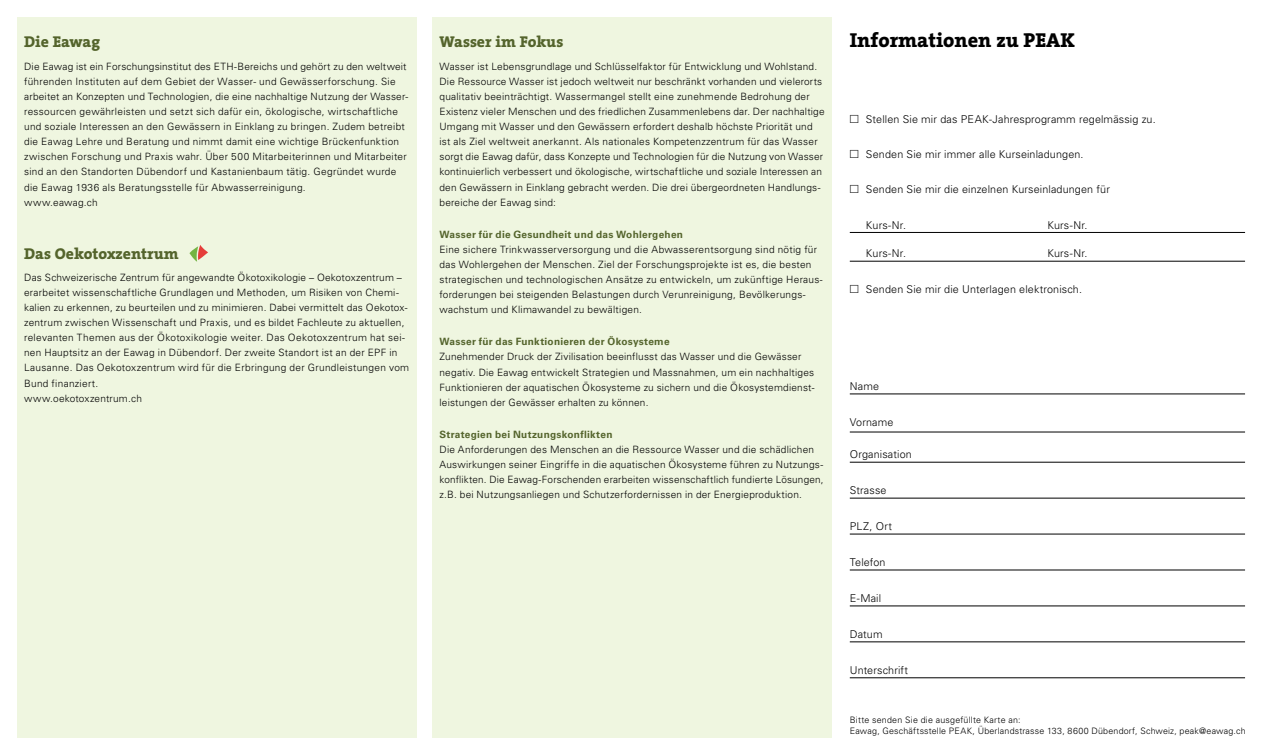
<style>
.page{position:relative;width:1263px;height:755px;background:#fff}
.page>*{position:absolute;margin:0;border:0;box-sizing:border-box;transform-origin:0 0}
.t1{font:800 20.25px "The Serif";color:#000}
.t2{font:800 15.75px "The Serif";color:#54642c}
.t3{font:300 10.8px "Univers LT Std";letter-spacing:.01em;color:#000}
.t4{font:300 10.05px/15.1px "Univers LT Std";letter-spacing:.025em;color:#000}
.t5{font:700 10.05px "Univers LT Std";letter-spacing:.03em;color:#54642c}
.t6{font:300 8.85px/11.4px "Univers LT Std";letter-spacing:.02em;color:#000}
.s1{font-family:"European Pi Three";font-weight:400}
</style>
<div class="page">
<div style="left:432px;top:17px;width:400px;height:721px;background:#eff6e0"></div>
<hr style="left:850px;top:232px;width:395px;height:1px;background:#000">
<hr style="left:850px;top:261px;width:395px;height:1px;background:#000">
<hr style="left:850px;top:394px;width:395px;height:1px;background:#000">
<hr style="left:850px;top:432px;width:395px;height:1px;background:#000">
<hr style="left:850px;top:462px;width:395px;height:1px;background:#000">
<hr style="left:850px;top:498px;width:395px;height:1px;background:#000">
<hr style="left:850px;top:534px;width:395px;height:1px;background:#000">
<hr style="left:850px;top:570px;width:395px;height:1px;background:#000">
<hr style="left:850px;top:605px;width:395px;height:1px;background:#000">
<hr style="left:850px;top:641px;width:395px;height:1px;background:#000">
<hr style="left:850px;top:677px;width:395px;height:1px;background:#000">
<div style="left:17px;top:17px;width:400px;height:721px;background:#eff6e0"></div>
<svg style="left:189px;top:245px;width:19px;height:17px"></svg>
<h2 class="t2" style="left:24px;top:29px;width:77px">Die Eawag</h2>
<p class="t4" style="left:24px;top:59px;width:386px">Die Eawag ist ein Forschungsinstitut des ETH-Bereichs und gehört zu den weltweit führenden Instituten auf dem Gebiet der Wasser- und Gewässerforschung. Sie arbeitet an Konzepten und Technologien, die eine nachhaltige Nutzung der Wasser&shy;ressourcen gewährleisten und setzt sich dafür ein, ökologische, wirtschaftliche und soziale Interessen an den Gewässern in Einklang zu bringen. Zudem betreibt die Eawag Lehre und Beratung und nimmt damit eine wichtige Brückenfunktion zwischen Forschung und Praxis wahr. Über 500 Mitarbeiterinnen und Mitarbeiter sind an den Standorten Dübendorf und Kastanienbaum tätig. Gegründet wurde die Eawag 1936 als Beratungsstelle für Abwasserreinigung.<br>www.eawag.ch</p>
<h2 class="t2" style="left:24px;top:240px;width:156px">Das Oekotoxzentrum</h2>
<p class="t4" style="left:24px;top:270px;width:387px">Das Schweizerische Zentrum für angewandte Ökotoxikologie – Oekotoxzentrum – erarbeitet wissenschaftliche Grundlagen und Methoden, um Risiken von Chemi&shy;kalien zu erkennen, zu beurteilen und zu minimieren. Dabei vermittelt das Oekotox&shy;zentrum zwischen Wissenschaft und Praxis, und es bildet Fachleute zu aktuellen, relevanten Themen aus der Ökotoxikologie weiter. Das Oekotoxzentrum hat sei&shy;nen Hauptsitz an der Eawag in Dübendorf. Der zweite Standort ist an der EPF in Lausanne. Das Oekotoxzentrum wird für die Erbringung der Grundleistungen vom Bund finanziert.<br>www.oekotoxzentrum.ch</p>
<h2 class="t2" style="left:439px;top:29px;width:125px">Wasser im Fokus</h2>
<p class="t4" style="left:439px;top:59px;width:387px">Wasser ist Lebensgrundlage und Schlüsselfaktor für Entwicklung und Wohlstand.<br>Die Ressource Wasser ist jedoch weltweit nur beschränkt vorhanden und vielerorts qualitativ beeinträchtigt. Wassermangel stellt eine zunehmende Bedrohung der Existenz vieler Menschen und des friedlichen Zusammenlebens dar. Der nachhaltige Umgang mit Wasser und den Gewässern erfordert deshalb höchste Priorität und ist als Ziel weltweit anerkannt. Als nationales Kompetenzzentrum für das Wasser sorgt die Eawag dafür, dass Konzepte und Technologien für die Nutzung von Wasser kontinuierlich verbessert und ökologische, wirtschaftliche und soziale Interessen an den Gewässern in Einklang gebracht werden. Die drei übergeordneten Handlungs&shy;bereiche der Eawag sind:</p>
<p class="t5" style="left:439px;top:228px;width:245px">Wasser für die Gesundheit und das Wohlergehen</p>
<p class="t4" style="left:439px;top:242px;width:385px">Eine sichere Trinkwasserversorgung und die Abwasserentsorgung sind nötig für das Wohlergehen der Menschen. Ziel der Forschungsprojekte ist es, die besten strategischen und technologischen Ansätze zu entwickeln, um zukünftige Heraus&shy;forderungen bei steigenden Belastungen durch Verunreinigung, Bevölkerungs&shy;wachstum und Klimawandel zu bewältigen.</p>
<p class="t5" style="left:439px;top:336px;width:232px">Wasser für das Funktionieren der Ökosysteme</p>
<p class="t4" style="left:439px;top:349px;width:377px">Zunehmender Druck der Zivilisation beeinflusst das Wasser und die Gewässer negativ. Die Eawag entwickelt Strategien und Massnahmen, um ein nachhaltiges Funktionieren der aquatischen Ökosysteme zu sichern und die Ökosystemdienst&shy;leistungen der Gewässer erhalten zu können.</p>
<p class="t5" style="left:439px;top:428px;width:175px">Strategien bei Nutzungskonflikten</p>
<p class="t4" style="left:439px;top:442px;width:386px">Die Anforderungen des Menschen an die Ressource Wasser und die schädlichen Auswirkungen seiner Eingriffe in die aquatischen Ökosysteme führen zu Nutzungs&shy;konflikten. Die Eawag-Forschenden erarbeiten wissenschaftlich fundierte Lösungen, z.B. bei Nutzungsanliegen und Schutzerfordernissen in der Energieproduktion.</p>
<h1 class="t1" style="left:850px;top:23px;width:227px">Informationen zu PEAK</h1>
<p class="t3" style="left:850px;top:113px;width:307px"><span class="s1">M</span> Stellen Sie mir das PEAK-Jahresprogramm regelmässig zu.</p>
<p class="t3" style="left:850px;top:148px;width:235px"><span class="s1">M</span> Senden Sie mir immer alle Kurseinladungen.</p>
<p class="t3" style="left:850px;top:182px;width:262px"><span class="s1">M</span> Senden Sie mir die einzelnen Kurseinladungen für</p>
<p class="t3" style="left:866px;top:218px;width:42px">Kurs-Nr.</p>
<p class="t3" style="left:1047px;top:218px;width:42px">Kurs-Nr.</p>
<p class="t3" style="left:866px;top:247px;width:42px">Kurs-Nr.</p>
<p class="t3" style="left:1047px;top:247px;width:42px">Kurs-Nr.</p>
<p class="t3" style="left:850px;top:283px;width:234px"><span class="s1">M</span> Senden Sie mir die Unterlagen elektronisch.</p>
<p class="t3" style="left:850px;top:380px;width:31px">Name</p>
<p class="t3" style="left:850px;top:416px;width:45px">Vorname</p>
<p class="t3" style="left:850px;top:448px;width:64px">Organisation</p>
<p class="t3" style="left:850px;top:484px;width:38px">Strasse</p>
<p class="t3" style="left:850px;top:520px;width:44px">PLZ, Ort</p>
<p class="t3" style="left:850px;top:556px;width:37px">Telefon</p>
<p class="t3" style="left:850px;top:592px;width:33px">E-Mail</p>
<p class="t3" style="left:850px;top:628px;width:34px">Datum</p>
<p class="t3" style="left:850px;top:663px;width:60px">Unterschrift</p>
<p class="t6" style="left:850px;top:714px;width:397px">Bitte senden Sie die ausgefüllte Karte an:<br>Eawag, Geschäftsstelle PEAK, Überlandstrasse 133, 8600 Dübendorf, Schweiz, peak@eawag.ch</p>
</div>
